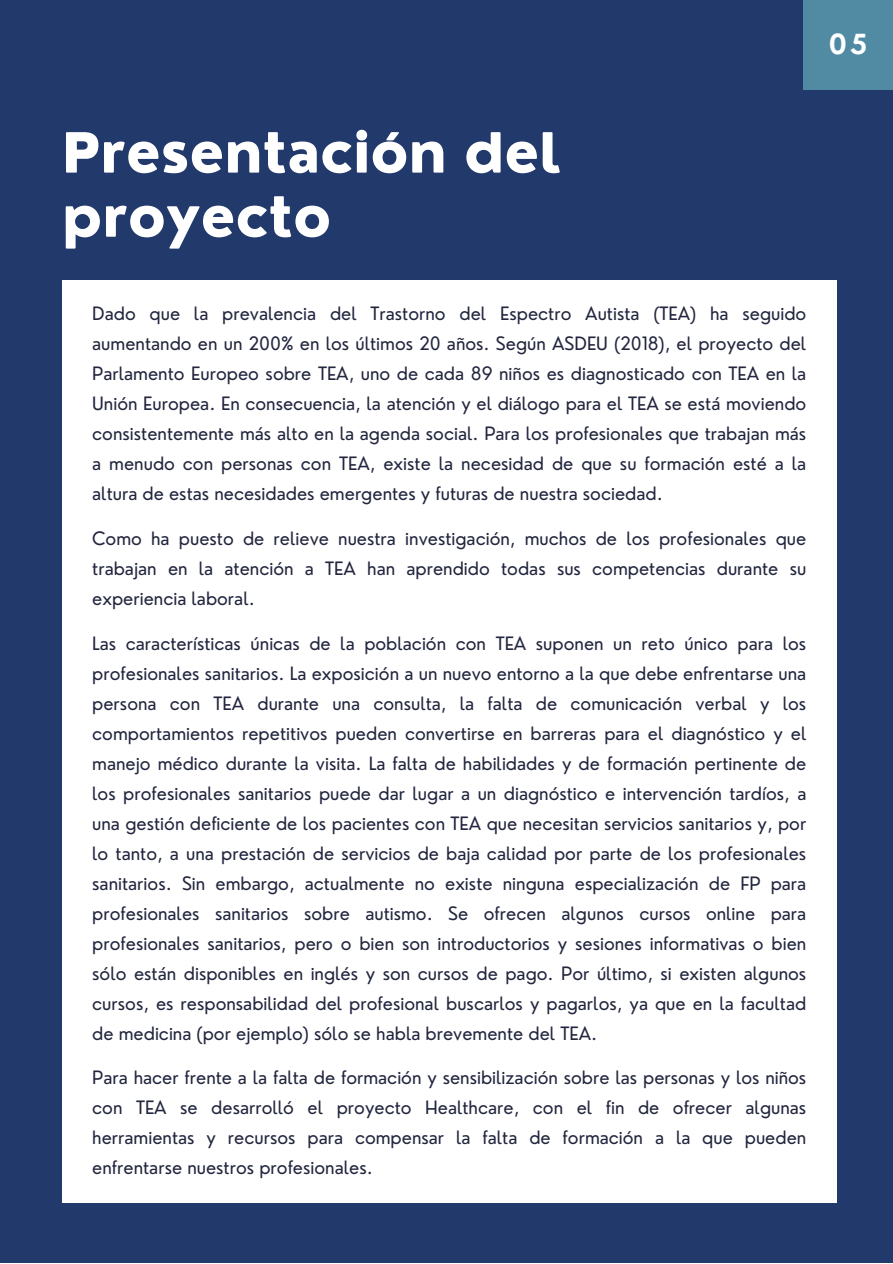
<style>
.page{position:relative;width:893px;height:1264px;background:#fff}
.page>*{position:absolute;margin:0;border:0;box-sizing:border-box;transform-origin:0 0}
.t1{font:800 54px/64.1px "Nourd";color:#fff}
.t2{font:700 27px "Nourd";color:#fff}
.t3{font:18px/30px "Nourd";color:#22263e;text-align:justify}
</style>
<div class="page">
<div style="left:0;top:0;width:892px;height:1262px;background:#22396b"></div>
<div style="left:803px;top:0;width:89px;height:89px;background:#518aa3"></div>
<div style="left:62px;top:280px;width:774px;height:922px;background:#fff"></div>
<p class="t2" style="left:828px;top:27px;width:41px">05</p>
<p class="t1" style="left:62px;top:120px;width:500px">Presentación del proyecto</p>
<p class="t3" style="left:92px;top:298px;width:715px">Dado que la prevalencia del Trastorno del Espectro Autista (TEA) ha seguido aumentando en un 200% en los últimos 20 años. Según ASDEU (2018), el proyecto del Parlamento Europeo sobre TEA, uno de cada 89 niños es diagnosticado con TEA en la Unión Europea. En consecuencia, la atención y el diálogo para el TEA se está moviendo consistentemente más alto en la agenda social. Para los profesionales que trabajan más a menudo con personas con TEA, existe la necesidad de que su formación esté a la altura de estas necesidades emergentes y futuras de nuestra sociedad.</p>
<p class="t3" style="left:92px;top:523px;width:715px">Como ha puesto de relieve nuestra investigación, muchos de los profesionales que trabajan en la atención a TEA han aprendido todas sus competencias durante su experiencia laboral.</p>
<p class="t3" style="left:92px;top:628px;width:715px">Las características únicas de la población con TEA suponen un reto único para los profesionales sanitarios. La exposición a un nuevo entorno a la que debe enfrentarse una persona con TEA durante una consulta, la falta de comunicación verbal y los comportamientos repetitivos pueden convertirse en barreras para el diagnóstico y el manejo médico durante la visita. La falta de habilidades y de formación pertinente de los profesionales sanitarios puede dar lugar a un diagnóstico e intervención tardíos, a una gestión deficiente de los pacientes con TEA que necesitan servicios sanitarios y, por lo tanto, a una prestación de servicios de baja calidad por parte de los profesionales sanitarios. Sin embargo, actualmente no existe ninguna especialización de FP para profesionales sanitarios sobre autismo. Se ofrecen algunos cursos online para profesionales sanitarios, pero o bien son introductorios y sesiones informativas o bien sólo están disponibles en inglés y son cursos de pago. Por último, si existen algunos cursos, es responsabilidad del profesional buscarlos y pagarlos, ya que en la facultad de medicina (por ejemplo) sólo se habla brevemente del TEA.</p>
<p class="t3" style="left:92px;top:1062px;width:715px">Para hacer frente a la falta de formación y sensibilización sobre las personas y los niños con TEA se desarrolló el proyecto Healthcare, con el fin de ofrecer algunas herramientas y recursos para compensar la falta de formación a la que pueden enfrentarse nuestros profesionales.</p>
</div>
